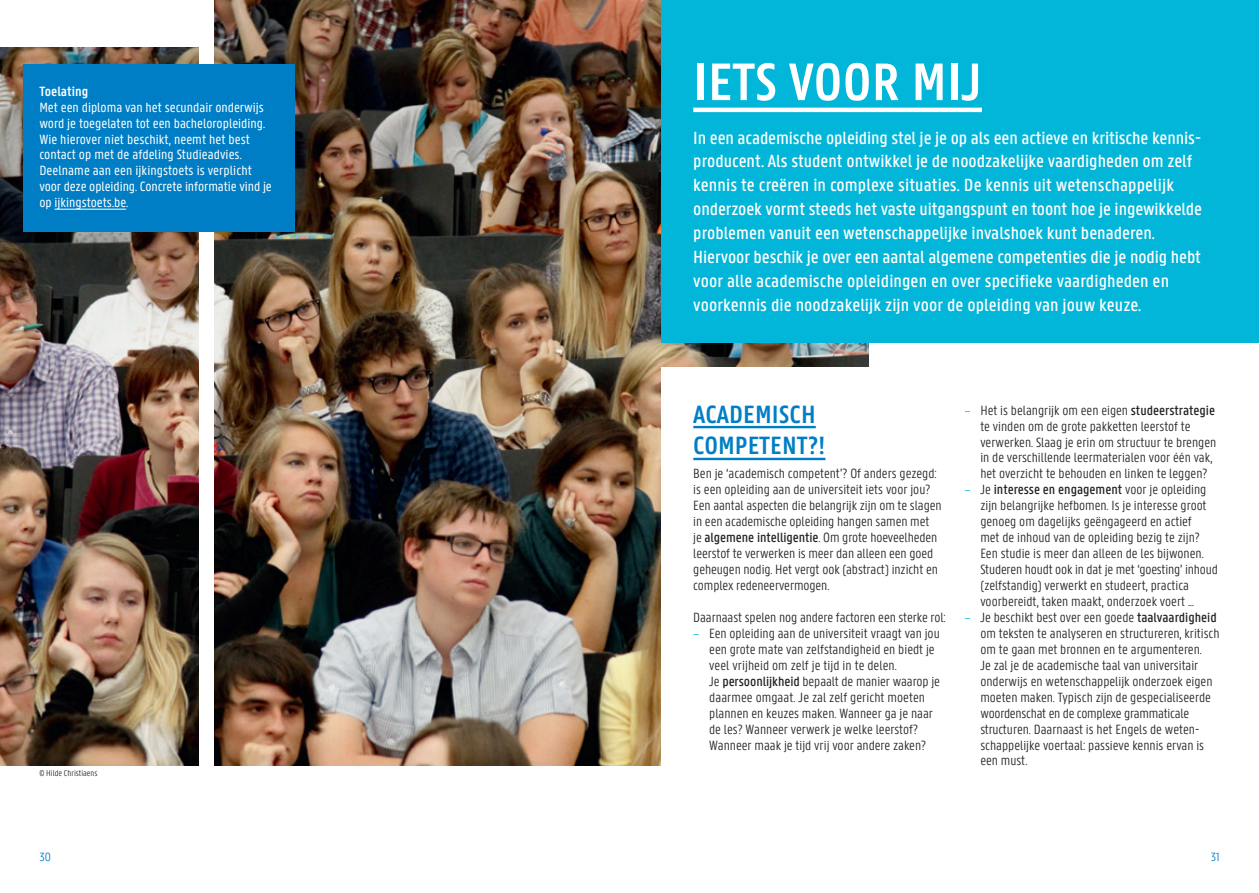
<style>
.page{position:relative;width:1259px;height:893px;background:#fff}
.page>*{position:absolute;margin:0;border:0;box-sizing:border-box;transform-origin:0 0}
.t1{font:600 56.25px "U Gent Panno Text";color:#fff}
.t2{font:600 26.7px/32px "U Gent Panno Text";color:#007ec5}
.t3{font:500 18.75px/23.9px "U Gent Panno Text";color:#fff}
.t4{font:300 14.25px/15.9px "U Gent Panno Text";color:#231f20}
.t5{font:14.25px/15.9px "U Gent Panno Text";color:#fff}
.t6{font:600 14.25px "U Gent Panno Text";color:#fff}
.t7{font:300 12.75px "U Gent Panno Text";color:#007ec5}
.t8{font:300 9px "U Gent Panno Text";color:#231f20}
.s1{font-weight:500}
.s2{color:#02b6d9}
</style>
<div class="page">
<img style="left:0;top:48px;width:199px;height:717px">
<img style="left:215px;top:0;width:653px;height:765px">
<div style="left:661px;top:367px;width:558px;height:446px;background:#fff"></div>
<hr style="left:693px;top:426px;width:122px;height:2px;background:#007ec5">
<hr style="left:693px;top:458px;width:132px;height:2px;background:#007ec5">
<div style="left:661px;top:0;width:598px;height:343px;background:#02b6d9"></div>
<hr style="left:693px;top:108px;width:289px;height:4px;background:#fff">
<div style="left:23px;top:64px;width:271px;height:167px;background:#007ec5"></div>
<hr style="left:55px;top:209px;width:71px;height:1px;background:#fff">
<p class="t6" style="left:39px;top:82px;width:50px">Toelating</p>
<p class="t5" style="left:39px;top:99px;width:234px">Met een diploma van het secundair onderwijs word je toegelaten tot een bacheloropleiding.<br>Wie hierover niet beschikt, neemt het best contact op met de afdeling Studieadvies.<br>Deelname aan een ijkingstoets is verplicht voor deze opleiding. Concrete informatie vind je op ijkingstoets.be.</p>
<p class="t8" style="left:39px;top:768px;width:60px">© Hilde Christiaens</p>
<h1 class="t1" style="left:693px;top:48px;width:290px">IETS VOOR MIJ</h1>
<p class="t3" style="left:693px;top:125px;width:510px">In een academische opleiding stel je je op als een actieve en kritische kennis&shy;producent. Als student ontwikkel je de noodzakelijke vaardigheden om zelf kennis te creëren in complexe situaties. De kennis uit wetenschappelijk onderzoek vormt steeds het vaste uitgangspunt en toont hoe je ingewikkelde problemen vanuit een wetenschappelijke invalshoek kunt benaderen.<br>Hiervoor beschik je over een aantal algemene competenties die je nodig hebt voor alle academische opleidingen en over specifieke vaardigheden en voorkennis die noodzakelijk zijn voor de opleiding van jouw keuze.</p>
<h2 class="t2" style="left:693px;top:397px;width:134px">ACADEMISCH<br>COMPETENT?!</h2>
<p class="t4" style="left:693px;top:466px;width:250px">Ben je ‘academisch competent’? Of anders gezegd: is een opleiding aan de universiteit iets voor jou?<br>Een aantal aspecten die belangrijk zijn om te slagen in een academische opleiding hangen samen met<br>je <span class="s1">algemene intelligentie</span>. Om grote hoeveelheden leerstof te verwerken is meer dan alleen een goed geheugen nodig. Het vergt ook (abstract) inzicht en complex redeneervermogen.</p>
<p class="t4" style="left:693px;top:609px;width:254px">Daarnaast spelen nog andere factoren een sterke rol:</p>
<p class="t4" style="left:709px;top:625px;width:232px;text-indent:-16px"><span class="s2">–</span> Een opleiding aan de universiteit vraagt van jou een grote mate van zelfstandigheid en biedt je veel vrijheid om zelf je tijd in te delen.<br>Je <span class="s1">persoonlijkheid</span> bepaalt de manier waarop je daarmee omgaat. Je zal zelf gericht moeten plannen en keuzes maken. Wanneer ga je naar de les? Wanneer verwerk je welke leerstof?<br>Wanneer maak je tijd vrij voor andere zaken?</p>
<p class="t4" style="left:980px;top:402px;width:237px;text-indent:-16px"><span class="s2">–</span> Het is belangrijk om een eigen <span class="s1">studeerstrategie </span>te vinden om de grote pakketten leerstof te verwerken. Slaag je erin om structuur te brengen in de verschillende leermaterialen voor één vak, het overzicht te behouden en linken te leggen?</p>
<p class="t4" style="left:980px;top:482px;width:239px;text-indent:-16px"><span class="s2">–</span> Je <span class="s1">interesse en engagement</span> voor je opleiding zijn belangrijke hefbomen. Is je interesse groot genoeg om dagelijks geëngageerd en actief<br>met de inhoud van de opleiding bezig te zijn?<br>Een studie is meer dan alleen de les bijwonen.<br>Studeren houdt ook in dat je met ‘goesting’ inhoud (zelfstandig) verwerkt en studeert, practica voorbereidt, taken maakt, onderzoek voert …</p>
<p class="t4" style="left:980px;top:609px;width:241px;text-indent:-16px"><span class="s2">–</span> Je beschikt best over een goede <span class="s1">taalvaardigheid </span>om teksten te analyseren en structureren, kritisch om te gaan met bronnen en te argumenteren.<br>Je zal je de academische taal van universitair onderwijs en wetenschappelijk onderzoek eigen moeten maken. Typisch zijn de gespecialiseerde woordenschat en de complexe grammaticale structuren. Daarnaast is het Engels de weten&shy;schappelijke voertaal: passieve kennis ervan is een must.</p>
<p class="t7" style="left:39px;top:849px;width:13px">30</p>
<p class="t7" style="left:1211px;top:849px;width:10px">31</p>
</div>
